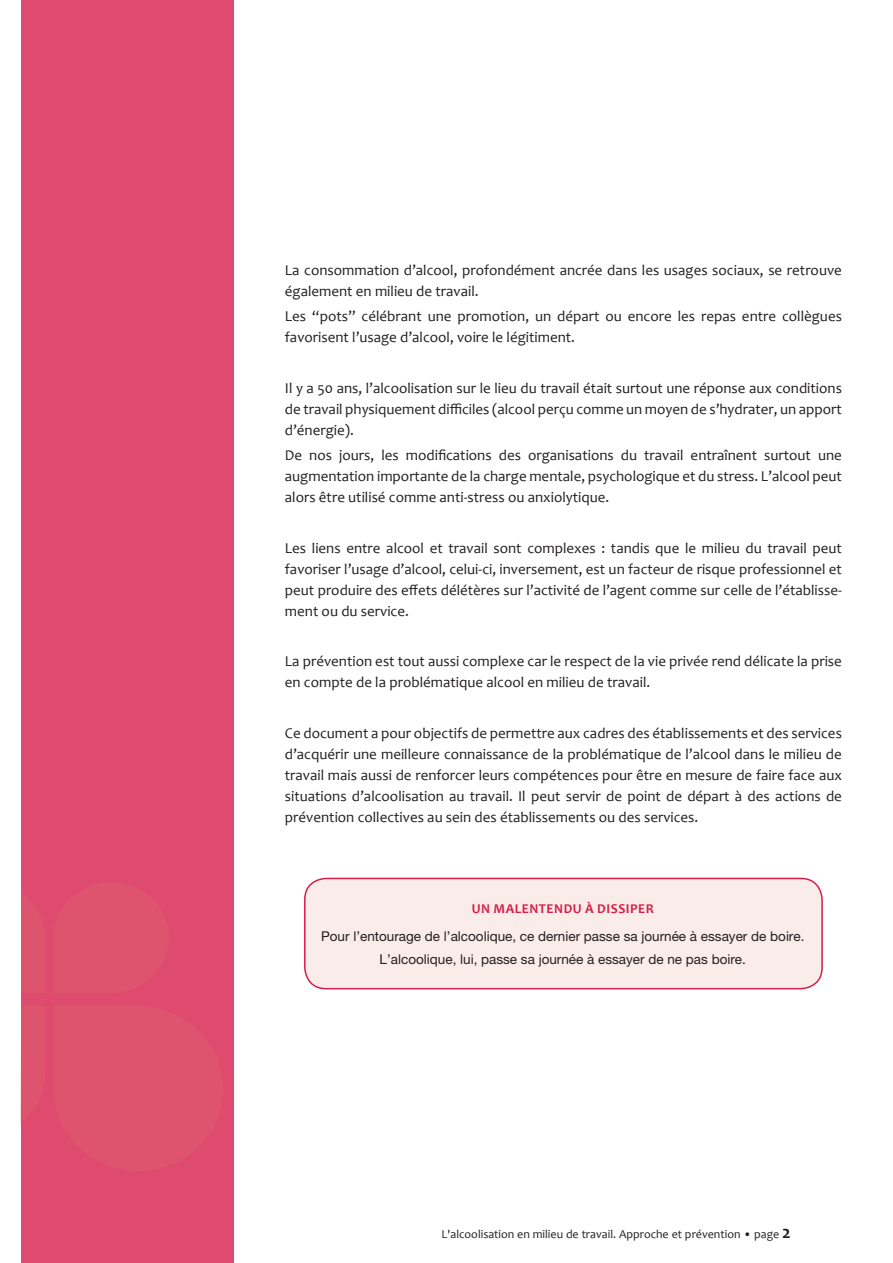
<style>
.page{position:relative;width:893px;height:1263px;background:#fff}
.page>*{position:absolute;margin:0;border:0;box-sizing:border-box;transform-origin:0 0}
.t1{font:15px/21px "Candara";color:#231f20;text-align:justify}
.t2{font:13.5px/23.7px "Helvetica Neue";color:#231f20;text-align:center}
.t3{font:700 13.5px "Candara";letter-spacing:.04em;color:#d61e4a}
.t4{font:12px "Candara";color:#231f20}
.s1{font-weight:700;font-size:18px}
</style>
<div class="page">
<div style="left:21px;top:0;width:213px;height:1263px;background:#de4b6e"></div>
<svg style="left:20px;top:1056px;width:1px;height:67px"></svg>
<div style="left:305px;top:878px;width:517px;height:111px;background:#faece9;border-radius:21px"></div>
<div style="left:304px;top:878px;width:519px;height:111px;border:2px solid #d61e4a;border-radius:21px"></div>
<p class="t1" style="left:285px;top:260px;width:559px">La consommation d’alcool, profondément ancrée dans les usages sociaux, se retrouve également en milieu de travail.</p>
<p class="t1" style="left:285px;top:306px;width:559px">Les “pots” célébrant une promotion, un départ ou encore les repas entre collègues favorisent l’usage d’alcool, voire le légitiment.</p>
<p class="t1" style="left:285px;top:377px;width:559px">Il y a 50 ans, l’alcoolisation sur le lieu du travail était surtout une réponse aux conditions de travail physiquement difficiles (alcool perçu comme un moyen de s’hydrater, un apport d’énergie).</p>
<p class="t1" style="left:285px;top:445px;width:559px">De nos jours, les modifications des organisations du travail entraînent surtout une augmentation importante de la charge mentale, psychologique et du stress. L’alcool peut alors être utilisé comme anti-stress ou anxiolytique.</p>
<p class="t1" style="left:285px;top:537px;width:559px">Les liens entre alcool et travail sont complexes : tandis que le milieu du travail peut favoriser l’usage d’alcool, celui-ci, inversement, est un facteur de risque professionnel et peut produire des effets délétères sur l’activité de l’agent comme sur celle de l’établisse&shy;ment ou du service.</p>
<p class="t1" style="left:285px;top:651px;width:559px">La prévention est tout aussi complexe car le respect de la vie privée rend délicate la prise en compte de la problématique alcool en milieu de travail.</p>
<p class="t1" style="left:285px;top:722px;width:559px">Ce document a pour objectifs de permettre aux cadres des établissements et des services d’acquérir une meilleure connaissance de la problématique de l’alcool dans le milieu de travail mais aussi de renforcer leurs compétences pour être en mesure de faire face aux situations d’alcoolisation au travail. Il peut servir de point de départ à des actions de prévention collectives au sein des établissements ou des services.</p>
<p class="t3" style="left:472px;top:900px;width:184px">UN MALENTENDU À DISSIPER</p>
<p class="t2" style="left:321px;top:924px;width:485px">Pour l’entourage de l’alcoolique, ce dernier passe sa journée à essayer de boire.<br>L’alcoolique, lui, passe sa journée à essayer de ne pas boire.</p>
<p class="t4" style="left:442px;top:1227px;width:351px">L'alcoolisation en milieu de travail. Approche et prévention • page <span class="s1">2</span></p>
</div>
